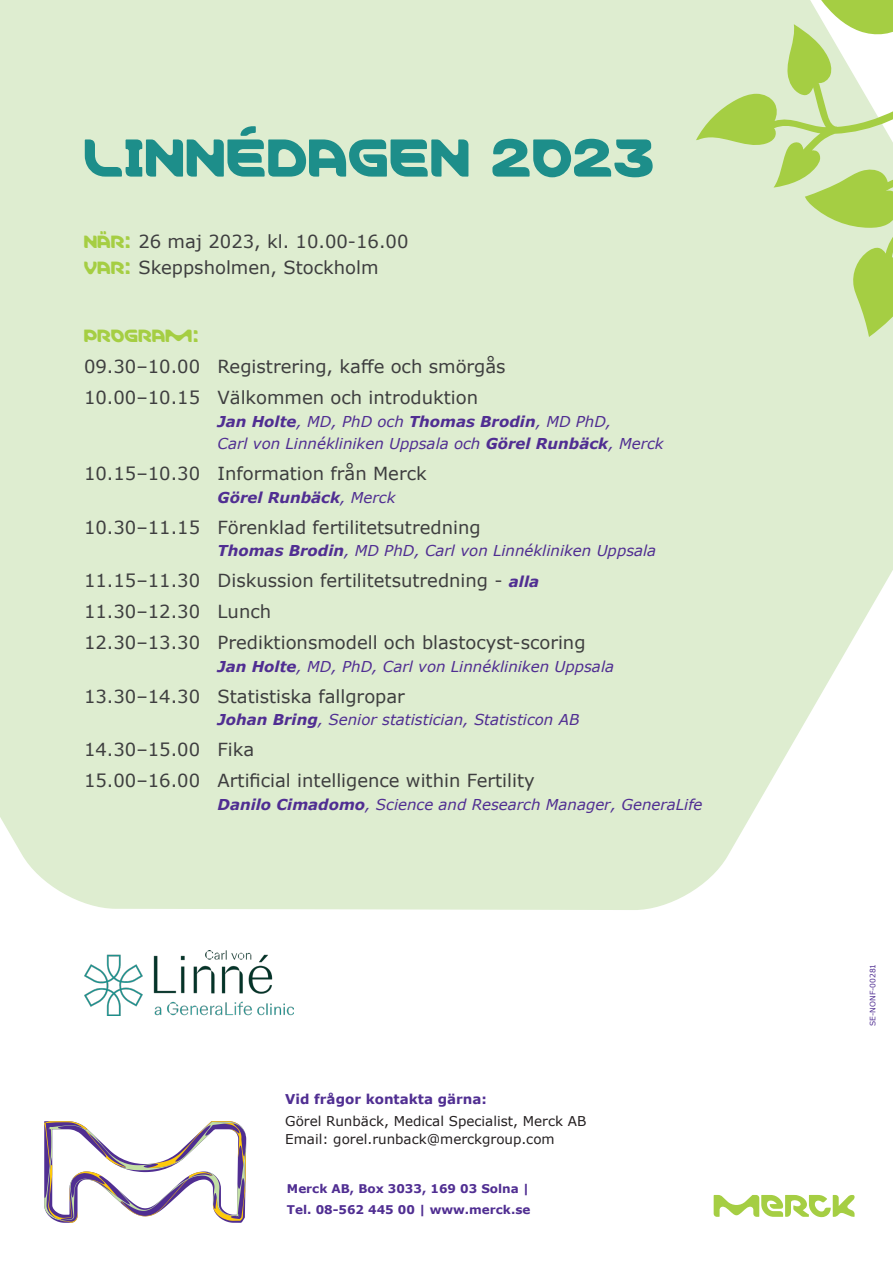
<style>
.page{position:relative;width:893px;height:1263px;background:#fff}
.page>*{position:absolute;margin:0;border:0;box-sizing:border-box;transform-origin:0 0}
.MERCK_A4P_HEAD_Size2{font:54px "Merck";color:#1d8e8a}
.MERCK_A4P_HEAD_Size2-2{font:18px/25.8px "Verdana";color:#3e3e3f}
.MERCK_A4P_HEAD_Size2-3{font:18px "Merck";color:#a5ce43}
.t1{font:italic 15px/22.5px "Verdana";color:#502e92}
.t2{font:italic 700 15px "Verdana";color:#502e92}
.t3{font:13.5px/18px "Verdana";color:#231f20}
.t4{font:700 13.5px "Verdana";color:#502e92}
.t5{font:700 12px/21px "Verdana";color:#502e92}
.t6{font:7.5px "Verdana";color:#502e92}
.s1{font-family:"Merck";color:#a5ce43}
.s2{font-weight:700}
.s3{font-weight:400}
.s4{font-weight:700;font-style:italic;font-size:15px;color:#502e92}
</style>
<div class="page">
<div style="left:0;top:0;width:893px;height:910px;background:#deedd0"></div>
<img style="left:85px;top:951px;width:208px;height:65px">
<svg style="left:696px;top:0;width:197px;height:337px;fill:#deedd0"></svg>
<svg style="left:44px;top:1121px;width:202px;height:102px"></svg>
<svg style="left:714px;top:1195px;width:141px;height:22px"></svg>
<p class="MERCK_A4P_HEAD_Size2" style="left:84px;top:114px;width:572px">LINNÉDAGEN 2023</p>
<p class="MERCK_A4P_HEAD_Size2-2" style="left:84px;top:228px;width:326px"><span class="s1">NÄR:</span> 26 maj 2023, kl. 10.00-16.00<br><span class="s1">VAR:</span> Skeppsholmen, Stockholm</p>
<p class="MERCK_A4P_HEAD_Size2-3" style="left:84px;top:321px;width:117px">PROGRAM:</p>
<p class="MERCK_A4P_HEAD_Size2-2" style="left:84px;top:354px;width:423px">09.30–10.00 Registrering, kaffe och smörgås</p>
<p class="MERCK_A4P_HEAD_Size2-2" style="left:84px;top:385px;width:396px">10.00–10.15 Välkommen och introduktion</p>
<p class="t1" style="left:218px;top:410px;width:448px"><span class="s2">Jan Holte</span>, MD, PhD och <span class="s2">Thomas Brodin</span>, MD PhD,<br>Carl von Linnékliniken Uppsala och <span class="s2">Görel Runbäck</span>, Merck</p>
<p class="MERCK_A4P_HEAD_Size2-2" style="left:84px;top:461px;width:344px">10.15–10.30 Information från Merck</p>
<p class="t2" style="left:218px;top:487px;width:179px">Görel Runbäck<span class="s3">, Merck</span></p>
<p class="MERCK_A4P_HEAD_Size2-2" style="left:84px;top:514px;width:398px">10.30–11.15 Förenklad fertilitetsutredning</p>
<p class="t1" style="left:218px;top:539px;width:440px"><span class="s2">Thomas Brodin</span>, MD PhD, Carl von Linnékliniken Uppsala</p>
<p class="MERCK_A4P_HEAD_Size2-2" style="left:84px;top:568px;width:457px">11.15–11.30 Diskussion fertilitetsutredning - <span class="s4">alla</span></p>
<p class="MERCK_A4P_HEAD_Size2-2" style="left:84px;top:599px;width:189px">11.30–12.30 Lunch</p>
<p class="MERCK_A4P_HEAD_Size2-2" style="left:84px;top:630px;width:503px">12.30–13.30 Prediktionsmodell och blastocyst-scoring</p>
<p class="t1" style="left:218px;top:655px;width:398px"><span class="s2">Jan Holte</span>, MD, PhD, Carl von Linnékliniken Uppsala</p>
<p class="MERCK_A4P_HEAD_Size2-2" style="left:84px;top:683px;width:322px">13.30–14.30 Statistiska fallgropar</p>
<p class="t1" style="left:218px;top:708px;width:363px"><span class="s2">Johan Bring</span>, Senior statistician, Statisticon AB</p>
<p class="MERCK_A4P_HEAD_Size2-2" style="left:84px;top:737px;width:172px">14.30–15.00 Fika</p>
<p class="MERCK_A4P_HEAD_Size2-2" style="left:84px;top:768px;width:452px">15.00–16.00 Artificial intelligence within Fertility</p>
<p class="t1" style="left:218px;top:793px;width:486px"><span class="s2">Danilo Cimadomo</span>, Science and Research Manager, GeneraLife</p>
<p class="t4" style="left:285px;top:1089px;width:203px">Vid frågor kontakta gärna:</p>
<p class="t3" style="left:285px;top:1112px;width:303px">Görel Runbäck, Medical Specialist, Merck AB<br>Email: gorel.runback@merckgroup.com</p>
<p class="t5" style="left:287px;top:1177px;width:245px">Merck AB, Box 3033, 169 03 Solna |<br>Tel. 08-562 445 00 | www.merck.se</p>
<p class="t6" style="left:867px;top:1026px;width:63px;rotate:-90deg">SE-NONF-00281</p>
</div>
